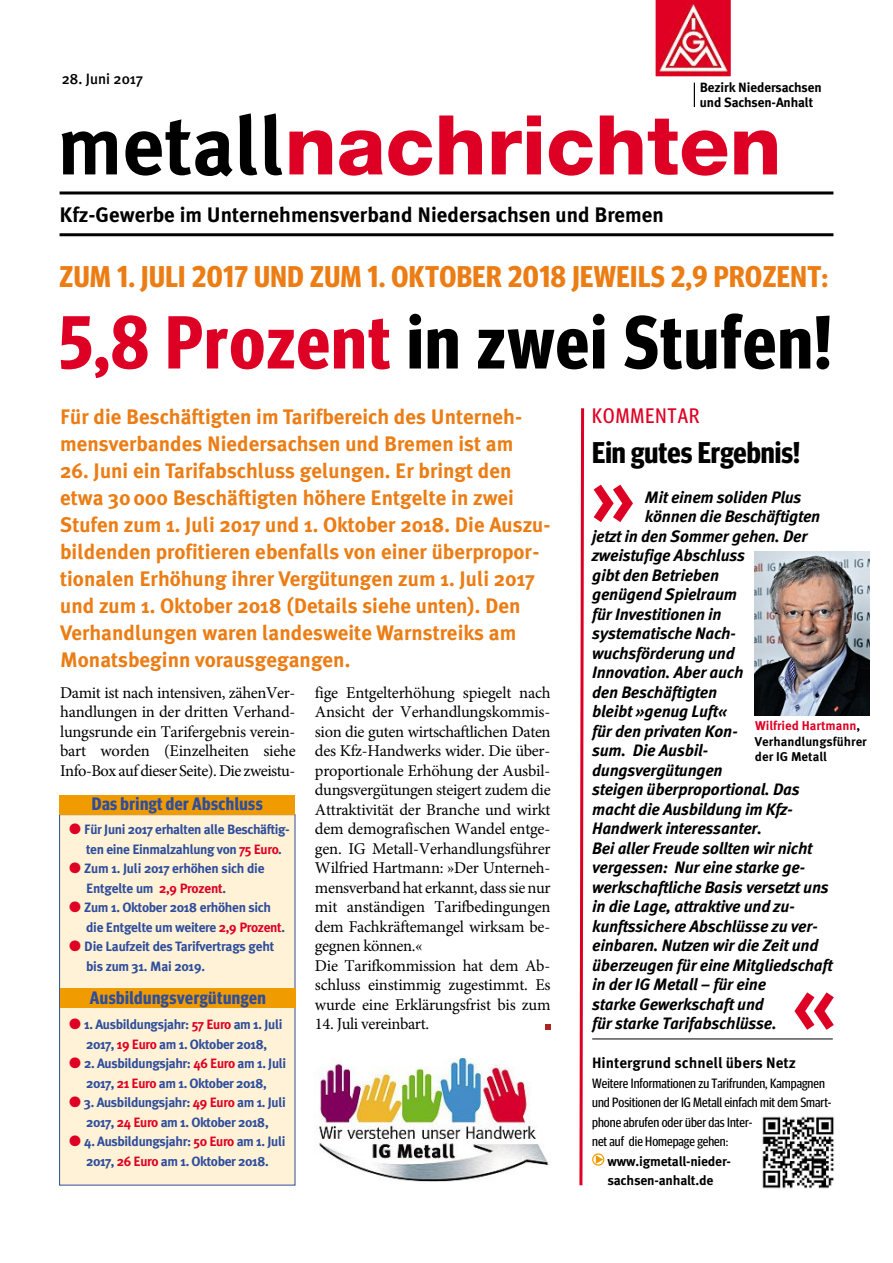
<style>
.page{position:relative;width:893px;height:1263px;background:#fff}
.page>*{position:absolute;margin:0;border:0;box-sizing:border-box;transform-origin:0 0}
.t1{font:800 82.5px "Helvetica Neue";color:#de0024}
.t2{font:700 75px "Meta Headline Cond OT";letter-spacing:.02em;color:#000}
.t3{font:700 30px "Meta Headline Cond OT";letter-spacing:.015em;color:#eb7d14}
.t4{font:700 30px "Meta Headline Cond OT";color:#000}
.t5{font:700 21px/27px "Meta Plus";color:#eb7d14}
.t6{font:700 21px "Meta Plus";color:#000}
.t7{font:21px "Meta Headline Cond OT";letter-spacing:.05em;color:#de0024}
.t8{font:700 18px "Meta Headline Cond OT";letter-spacing:.025em;color:#2e4d9c}
.t9{font:16.5px/19.5px "Minion Pro";letter-spacing:-.015em;color:#000;text-align:justify}
.t10{font:italic 700 16.5px "Meta OT";letter-spacing:-.015em;color:#000}
.t11{font:700 15px "Meta OT";color:#000}
.t12{font:500 15px "Meta Plus";color:#000}
.t13{font:700 13.5px/19.5px "Meta Plus";letter-spacing:-.025em;color:#2e4d9c}
.t14{font:13.5px/19.5px "Meta Headline Cond OT";color:#000}
.t15{font:700 13.5px/19.5px "Meta OT";letter-spacing:-.015em;color:#000}
.t16{font:700 13.35px/14.7px "Meta Plus";letter-spacing:-.01em;color:#000}
.t17{font:700 12.75px/15.8px "Meta OT";color:#000}
.s1{font-family:"Meta Plus";font-weight:700;color:#000}
.s2{color:#de0024}
</style>
<div class="page">
<svg style="left:694px;top:83px;width:1px;height:24px"></svg>
<img style="left:655px;top:0;width:76px;height:77px">
<hr style="left:60px;top:233px;width:773px;height:3px;background:#000">
<hr style="left:60px;top:191px;width:773px;height:3px;background:#000">
<svg style="left:579px;top:408px;width:6px;height:778px"></svg>
<svg style="left:546px;top:1024px;width:5px;height:5px"></svg>
<hr style="left:592px;top:1038px;width:241px;height:1px;background:#000">
<svg style="left:592px;top:1153px;width:12px;height:12px"></svg>
<img style="left:762px;top:1116px;width:73px;height:73px">
<svg style="left:794px;top:992px;width:40px;height:38px"></svg>
<img style="left:755px;top:551px;width:115px;height:164px">
<svg style="left:594px;top:485px;width:39px;height:37px"></svg>
<div style="left:60px;top:815px;width:235px;height:370px;background:#fff2d6"></div>
<div style="left:60px;top:795px;width:235px;height:20px;background:#f09c00"></div>
<img style="left:314px;top:1058px;width:236px;height:124px">
<div style="left:60px;top:989px;width:236px;height:19px;background:#f09c00"></div>
<p class="t12" style="left:62px;top:70px;width:83px">28. Juni 2017</p>
<p class="t16" style="left:700px;top:80px;width:123px">Bezirk Niedersachsen und Sachsen-Anhalt</p>
<h1 class="t1" style="left:57px;top:96px;width:726px"><span class="s1">metall</span>nachrichten</h1>
<p class="t6" style="left:60px;top:202px;width:606px">Kfz-Gewerbe im Unternehmensverband Niedersachsen und Bremen</p>
<h3 class="t3" style="left:60px;top:259px;width:770px">ZUM 1. JULI 2017 UND ZUM 1. OKTOBER 2018 JEWEILS 2,9 PROZENT:</h3>
<h2 class="t2" style="left:59px;top:299px;width:774px"><span class="s2">5,8 Prozent</span> in zwei Stufen!</h2>
<p class="t5" style="left:60px;top:404px;width:463px">Für die Beschäftigten im Tarifbereich des Unterneh&shy;mensverbandes Niedersachsen und Bremen ist am</p>
<p class="t5" style="left:60px;top:458px;width:492px">26. Juni ein Tarifabschluss gelungen. Er bringt den etwa 30000 Beschäftigten höhere Entgelte in zwei Stufen zum 1. Juli 2017 und 1. Oktober 2018. Die Auszu&shy;bildenden profitieren ebenfalls von einer überpropor&shy;tionalen Erhöhung ihrer Vergütungen zum 1. Juli 2017 und zum 1. Oktober 2018 (Details siehe unten). Den Verhandlungen waren landesweite Warnstreiks am Monatsbeginn vorausgegangen.</p>
<p class="t9" style="left:60px;top:682px;width:237px">Damit ist nach intensiven, zähenVer&shy;handlungen in der dritten Verhand&shy;lungsrunde ein Tarifergebnis verein&shy;bart worden (Einzelheiten siehe Info-Box auf dieser Seite). Die zweistu-</p>
<p class="t9" style="left:315px;top:682px;width:237px;text-align:left">fige Entgelterhöhung spiegelt nach Ansicht der Verhandlungskommis&shy;sion die guten wirtschaftlichen Daten des Kfz-Handwerks wider. Die über&shy;proportionale Erhöhung der Ausbil&shy;dungsvergütungen steigert zudem die Attraktivität der Branche und wirkt dem demografischen Wandel entge&shy;gen. IG Metall-Verhandlungsführer Wilfried Hartmann: »Der Unterneh&shy;mensverband hat erkannt, dass sie nur mit anständigen Tarifbedingungen dem Fachkräftemangel wirksam be&shy;gegnen können.«<br>Die Tarifkommission hat dem Ab&shy;schluss einstimmig zugestimmt. Es wurde eine Erklärungsfrist bis zum</p>
<p class="t9" style="left:315px;top:1014px;width:116px">14. Juli vereinbart.</p>
<p class="t8" style="left:92px;top:793px;width:172px">Das bringt der Abschluss</p>
<p class="t13" style="left:86px;top:820px;width:205px;text-indent:-17px"><span class="s2">●</span> Für Juni 2017 erhalten alle Beschäftig&shy;ten eine Einmalzahlung von <span class="s2">75 Euro</span>.</p>
<p class="t13" style="left:86px;top:859px;width:180px;text-indent:-17px"><span class="s2">●</span> Zum 1. Juli 2017 erhöhen sich die<br>Entgelte um <span class="s2">2,9 Prozent</span>.</p>
<p class="t13" style="left:86px;top:898px;width:200px;text-indent:-17px"><span class="s2">●</span> Zum 1. Oktober 2018 erhöhen sich die Entgelte um weitere <span class="s2">2,9 Prozent</span>.</p>
<p class="t13" style="left:86px;top:937px;width:190px;text-indent:-17px"><span class="s2">●</span> Die Laufzeit des Tarifvertrags geht bis zum 31. Mai 2019.</p>
<p class="t8" style="left:90px;top:987px;width:178px">Ausbildungsvergütungen</p>
<p class="t13" style="left:69px;top:1015px;width:215px;text-align:center"><span class="s2">●</span> 1. Ausbildungsjahr: <span class="s2">57 Euro</span> am 1. Juli<br>2017, <span class="s2">19 Euro</span> am 1. Oktober 2018,</p>
<p class="t13" style="left:69px;top:1054px;width:219px;text-align:center"><span class="s2">●</span> 2. Ausbildungsjahr: <span class="s2">46 Euro</span> am 1. Juli<br>2017, <span class="s2">21 Euro</span> am 1. Oktober 2018,</p>
<p class="t13" style="left:69px;top:1093px;width:218px;text-align:center"><span class="s2">●</span> 3. Ausbildungsjahr: <span class="s2">49 Euro</span> am 1. Juli<br>2017, <span class="s2">24 Euro</span> am 1. Oktober 2018,</p>
<p class="t13" style="left:69px;top:1132px;width:218px;text-align:center"><span class="s2">●</span> 4. Ausbildungsjahr: <span class="s2">50 Euro</span> am 1. Juli<br>2017, <span class="s2">26 Euro</span> am 1. Oktober 2018.</p>
<p class="t7" style="left:592px;top:404px;width:109px">KOMMENTAR</p>
<h3 class="t4" style="left:592px;top:435px;width:209px">Ein gutes Ergebnis!</h3>
<p class="t10" style="left:645px;top:487px;width:158px">Mit einem soliden Plus</p>
<p class="t10" style="left:645px;top:507px;width:177px">können die Beschäftigten</p>
<p class="t10" style="left:592px;top:526px;width:217px">jetzt in den Sommer gehen. Der</p>
<p class="t10" style="left:592px;top:546px;width:154px">zweistufige Abschluss</p>
<p class="t10" style="left:592px;top:565px;width:129px">gibt den Betrieben</p>
<p class="t10" style="left:592px;top:585px;width:146px">genügend Spielraum</p>
<p class="t10" style="left:592px;top:604px;width:131px">für Investitionen in</p>
<p class="t10" style="left:592px;top:624px;width:145px">systematische Nach-</p>
<p class="t10" style="left:592px;top:643px;width:144px">wuchsförderung und</p>
<p class="t10" style="left:592px;top:663px;width:153px">Innovation. Aber auch</p>
<p class="t10" style="left:592px;top:682px;width:126px">den Beschäftigten</p>
<p class="t10" style="left:592px;top:702px;width:137px">bleibt »genug Luft«</p>
<p class="t10" style="left:592px;top:721px;width:147px">für den privaten Kon-</p>
<p class="t10" style="left:592px;top:741px;width:118px">sum. Die Ausbil-</p>
<p class="t10" style="left:592px;top:760px;width:132px">dungsvergütungen</p>
<p class="t10" style="left:592px;top:780px;width:209px">steigen überproportional. Das</p>
<p class="t10" style="left:592px;top:799px;width:203px">macht die Ausbildung im Kfz-</p>
<p class="t10" style="left:592px;top:819px;width:171px">Handwerk interessanter.</p>
<p class="t10" style="left:592px;top:838px;width:222px">Bei aller Freude sollten wir nicht</p>
<p class="t10" style="left:592px;top:858px;width:215px">vergessen: Nur eine starke ge-</p>
<p class="t10" style="left:592px;top:877px;width:238px">werkschaftliche Basis versetzt uns</p>
<p class="t10" style="left:592px;top:897px;width:204px">in die Lage, attraktive und zu-</p>
<p class="t10" style="left:592px;top:916px;width:227px">kunftssichere Abschlüsse zu ver-</p>
<p class="t10" style="left:592px;top:936px;width:228px">einbaren. Nutzen wir die Zeit und</p>
<p class="t10" style="left:592px;top:955px;width:242px">überzeugen für eine Mitgliedschaft</p>
<p class="t10" style="left:592px;top:975px;width:176px">in der IG Metall – für eine</p>
<p class="t10" style="left:592px;top:994px;width:173px">starke Gewerkschaft und</p>
<p class="t10" style="left:592px;top:1014px;width:186px">für starke Tarifabschlüsse.</p>
<p class="t17" style="left:755px;top:717px;width:113px"><span class="s2">Wilfried Hartmann</span>,<br>Verhandlungsführer der IG Metall</p>
<p class="t11" style="left:592px;top:1054px;width:205px">Hintergrund schnell übers Netz</p>
<p class="t14" style="left:592px;top:1073px;width:241px">Weitere Informationen zu Tarifrunden, Kampagnen und Positionen der IG Metall einfach mit dem Smart&shy;phone abrufen oder über das Inter-<br>net auf die Homepage gehen:</p>
<p class="t15" style="left:607px;top:1151px;width:125px">www.igmetall-nieder&shy;sachsen-anhalt.de</p>
</div>
